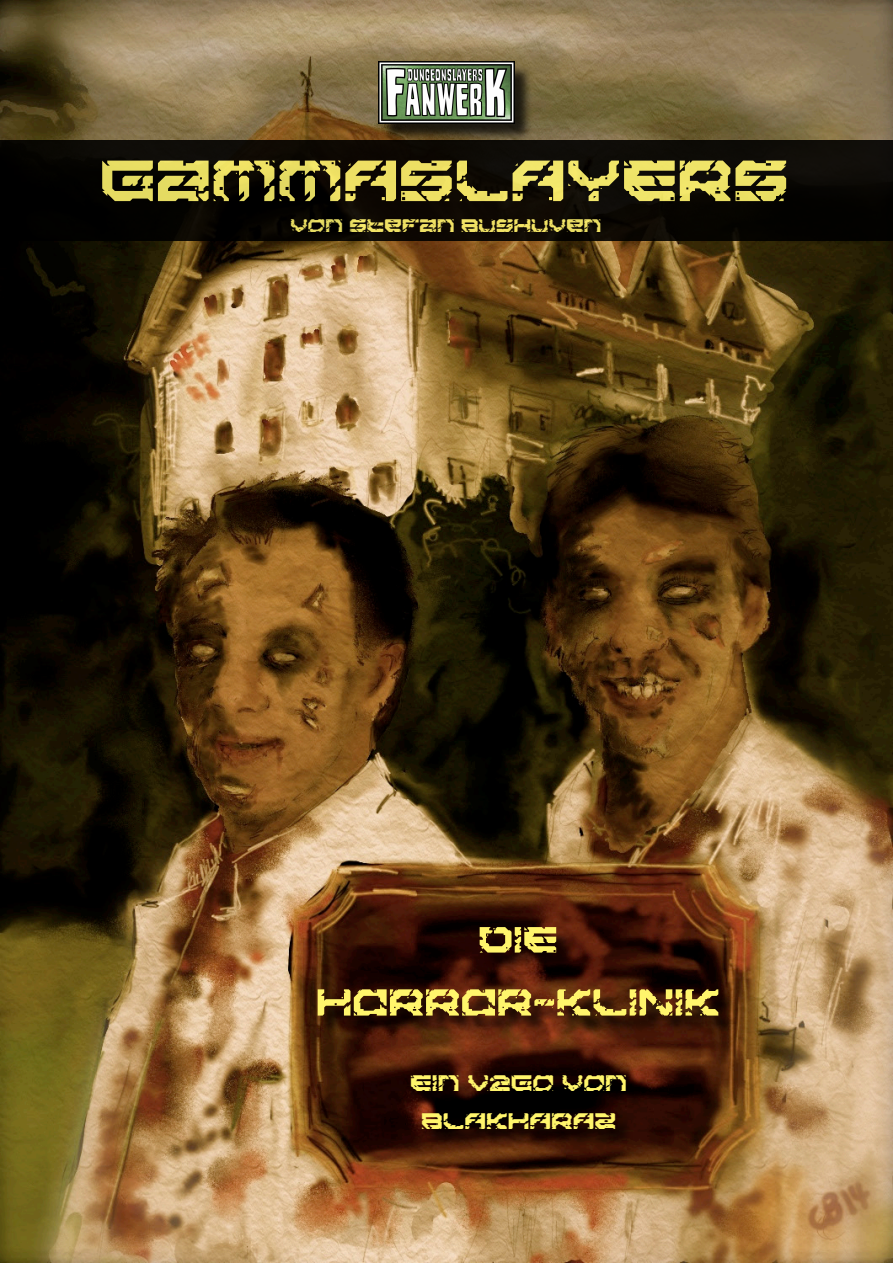
<style>
.page{position:relative;width:893px;height:1263px;background:#fff}
.page>*{position:absolute;margin:0;border:0;box-sizing:border-box;transform-origin:0 0}
.t1{font:81px "Sector 017";color:#fff56f}
.t2{font:52.5px "Sector 017";color:#fff56c}
.t3{font:51px "Sector 017";color:#fff56c}
.t4{font:31.5px/37.8px "Sector 017";color:#fff56c;text-align:center}
.t5{font:25.5px "Sector 017";color:#fff56f}
</style>
<div class="page">
<img style="left:0;top:0;width:892px;height:1263px">
<div style="left:0;top:139px;width:893px;height:103px;background:#0b0702"></div>
<div style="left:320px;top:930px;width:417px;height:217px;background:#000;opacity:.75"></div>
<div style="left:381px;top:64px;width:151px;height:78px;background:#000;opacity:.75"></div>
<img style="left:379px;top:62px;width:135px;height:61px">
<h1 class="t1" style="left:102px;top:140px;width:690px">GammASLAYERS</h1>
<p class="t5" style="left:291px;top:213px;width:312px">von Stefan Bushuven</p>
<p class="t3" style="left:480px;top:914px;width:81px">DIE</p>
<p class="t2" style="left:318px;top:976px;width:405px">HORROR-KLINIK</p>
<p class="t4" style="left:411px;top:1062px;width:218px">EIn V2Go von<br>BLAKHARAZ</p>
</div>
